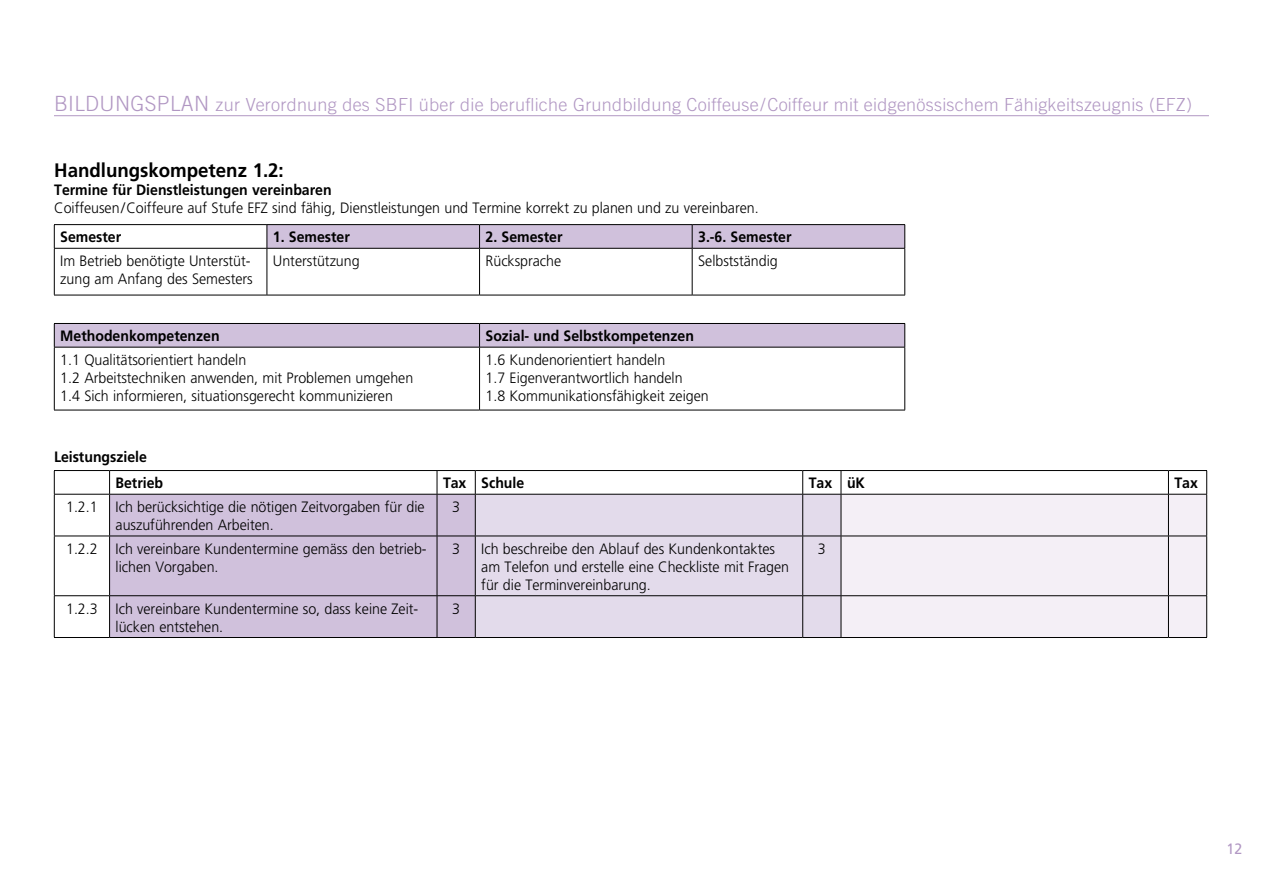
<style>
.page{position:relative;width:1263px;height:893px;background:#fff}
.page>*{position:absolute;margin:0;border:0;box-sizing:border-box;transform-origin:0 0}
.t1{font:700 19.5px "Frutiger";color:#000;scale:.96 1}
.t2{font:300 18px "Trade Gothic";letter-spacing:.015em;color:#b197c3}
.t3{font:300 15px/18px "Frutiger";color:#000;scale:.95 1}
.t4{font:700 15px "Frutiger";color:#000;scale:.94 1}
.t5{font:15px "Frutiger";color:#b197c3;scale:.94 1}
.s1{font-size:21px}
</style>
<div class="page">
<hr style="left:54px;top:115px;width:1155px;height:1px;background:#b197c3">
<svg style="left:54px;top:323px;width:851px;height:24px"></svg>
<hr style="left:54px;top:347px;width:425px;height:1px;background:#000">
<hr style="left:54px;top:347px;width:1px;height:63px;background:#000">
<hr style="left:479px;top:347px;width:426px;height:1px;background:#000">
<hr style="left:479px;top:347px;width:1px;height:63px;background:#000">
<hr style="left:904px;top:347px;width:1px;height:63px;background:#000">
<hr style="left:54px;top:410px;width:425px;height:1px;background:#000">
<hr style="left:479px;top:410px;width:426px;height:1px;background:#000">
<div style="left:110px;top:495px;width:365px;height:142px;background:#d0c1dc"></div>
<div style="left:476px;top:495px;width:365px;height:142px;background:#e3dbeb"></div>
<div style="left:842px;top:495px;width:364px;height:142px;background:#f4eff6"></div>
<hr style="left:54px;top:470px;width:56px;height:1px;background:#000">
<svg style="left:54px;top:471px;width:1px;height:23px"></svg>
<hr style="left:110px;top:470px;width:327px;height:1px;background:#000">
<svg style="left:109px;top:471px;width:1px;height:23px"></svg>
<hr style="left:437px;top:470px;width:38px;height:1px;background:#000">
<svg style="left:437px;top:471px;width:1px;height:23px"></svg>
<hr style="left:475px;top:470px;width:328px;height:1px;background:#000">
<svg style="left:475px;top:471px;width:1px;height:23px"></svg>
<hr style="left:803px;top:470px;width:38px;height:1px;background:#000">
<svg style="left:802px;top:471px;width:1px;height:23px"></svg>
<hr style="left:841px;top:470px;width:327px;height:1px;background:#000">
<svg style="left:841px;top:471px;width:1px;height:23px"></svg>
<hr style="left:1168px;top:470px;width:39px;height:1px;background:#000">
<svg style="left:1168px;top:471px;width:1px;height:23px"></svg>
<svg style="left:1206px;top:471px;width:1px;height:23px"></svg>
<hr style="left:54px;top:494px;width:56px;height:1px;background:#000">
<hr style="left:54px;top:494px;width:1px;height:42px;background:#000">
<hr style="left:110px;top:494px;width:327px;height:1px;background:#000">
<hr style="left:109px;top:494px;width:1px;height:42px;background:#000">
<hr style="left:437px;top:494px;width:38px;height:1px;background:#000">
<hr style="left:437px;top:494px;width:1px;height:42px;background:#000">
<hr style="left:54px;top:536px;width:56px;height:1px;background:#000">
<hr style="left:54px;top:536px;width:1px;height:59px;background:#000">
<hr style="left:110px;top:536px;width:327px;height:1px;background:#000">
<hr style="left:109px;top:536px;width:1px;height:59px;background:#000">
<hr style="left:437px;top:536px;width:38px;height:1px;background:#000">
<hr style="left:437px;top:536px;width:1px;height:59px;background:#000">
<hr style="left:54px;top:595px;width:56px;height:1px;background:#000">
<hr style="left:54px;top:596px;width:1px;height:41px;background:#000">
<hr style="left:110px;top:595px;width:327px;height:1px;background:#000">
<hr style="left:109px;top:596px;width:1px;height:41px;background:#000">
<hr style="left:437px;top:595px;width:38px;height:1px;background:#000">
<hr style="left:437px;top:596px;width:1px;height:41px;background:#000">
<hr style="left:54px;top:637px;width:56px;height:1px;background:#000">
<hr style="left:110px;top:637px;width:327px;height:1px;background:#000">
<hr style="left:437px;top:637px;width:38px;height:1px;background:#000">
<hr style="left:475px;top:494px;width:328px;height:1px;background:#000">
<hr style="left:475px;top:494px;width:1px;height:42px;background:#000">
<hr style="left:803px;top:494px;width:38px;height:1px;background:#000">
<hr style="left:802px;top:494px;width:1px;height:42px;background:#000">
<hr style="left:475px;top:536px;width:328px;height:1px;background:#000">
<hr style="left:475px;top:536px;width:1px;height:59px;background:#000">
<hr style="left:803px;top:536px;width:38px;height:1px;background:#000">
<hr style="left:802px;top:536px;width:1px;height:59px;background:#000">
<hr style="left:475px;top:595px;width:328px;height:1px;background:#000">
<hr style="left:475px;top:596px;width:1px;height:41px;background:#000">
<hr style="left:475px;top:637px;width:328px;height:1px;background:#000">
<hr style="left:803px;top:595px;width:38px;height:1px;background:#000">
<hr style="left:802px;top:596px;width:1px;height:41px;background:#000">
<hr style="left:803px;top:637px;width:38px;height:1px;background:#000">
<hr style="left:841px;top:494px;width:327px;height:1px;background:#000">
<hr style="left:841px;top:494px;width:1px;height:42px;background:#000">
<hr style="left:1168px;top:494px;width:39px;height:1px;background:#000">
<hr style="left:1168px;top:494px;width:1px;height:42px;background:#000">
<hr style="left:1206px;top:494px;width:1px;height:42px;background:#000">
<hr style="left:841px;top:536px;width:327px;height:1px;background:#000">
<hr style="left:841px;top:536px;width:1px;height:59px;background:#000">
<hr style="left:1168px;top:536px;width:39px;height:1px;background:#000">
<hr style="left:1168px;top:536px;width:1px;height:59px;background:#000">
<hr style="left:1206px;top:536px;width:1px;height:59px;background:#000">
<hr style="left:841px;top:595px;width:327px;height:1px;background:#000">
<hr style="left:841px;top:596px;width:1px;height:41px;background:#000">
<hr style="left:841px;top:637px;width:327px;height:1px;background:#000">
<hr style="left:1168px;top:595px;width:39px;height:1px;background:#000">
<hr style="left:1168px;top:596px;width:1px;height:41px;background:#000">
<hr style="left:1206px;top:596px;width:1px;height:41px;background:#000">
<hr style="left:1168px;top:637px;width:39px;height:1px;background:#000">
<hr style="left:54px;top:224px;width:213px;height:1px;background:#000">
<hr style="left:267px;top:224px;width:212px;height:1px;background:#000">
<hr style="left:479px;top:224px;width:213px;height:1px;background:#000">
<hr style="left:692px;top:224px;width:213px;height:1px;background:#000">
<svg style="left:54px;top:225px;width:851px;height:70px"></svg>
<hr style="left:54px;top:248px;width:213px;height:1px;background:#000">
<hr style="left:54px;top:249px;width:1px;height:46px;background:#000">
<hr style="left:267px;top:248px;width:212px;height:1px;background:#000">
<hr style="left:267px;top:249px;width:1px;height:46px;background:#000">
<hr style="left:479px;top:248px;width:213px;height:1px;background:#000">
<hr style="left:479px;top:249px;width:1px;height:46px;background:#000">
<hr style="left:692px;top:248px;width:213px;height:1px;background:#000">
<hr style="left:692px;top:249px;width:1px;height:46px;background:#000">
<hr style="left:904px;top:249px;width:1px;height:46px;background:#000">
<hr style="left:54px;top:295px;width:213px;height:1px;background:#000">
<hr style="left:267px;top:295px;width:212px;height:1px;background:#000">
<hr style="left:479px;top:295px;width:213px;height:1px;background:#000">
<hr style="left:692px;top:295px;width:213px;height:1px;background:#000">
<p class="t2" style="left:54px;top:94px;width:1140px"><span class="s1">Bildungsplan</span> zur Verordnung des SBFI über die berufliche Grundbildung Coiffeuse/Coiffeur mit eidgenössischem Fähigkeitszeugnis (EFZ)</p>
<h1 class="t1" style="left:54px;top:159px;width:241px">Handlungskompetenz 1.2:</h1>
<p class="t4" style="left:54px;top:181px;width:297px">Termine für Dienstleistungen vereinbaren</p>
<p class="t3" style="left:54px;top:199px;width:743px">Coiffeusen/Coiffeure auf Stufe EFZ sind fähig, Dienstleistungen und Termine korrekt zu planen und zu vereinbaren.</p>
<p class="t4" style="left:60px;top:228px;width:66px">Semester</p>
<p class="t4" style="left:273px;top:228px;width:83px">1. Semester</p>
<p class="t4" style="left:485px;top:228px;width:83px">2. Semester</p>
<p class="t4" style="left:698px;top:228px;width:101px">3.-6. Semester</p>
<p class="t3" style="left:60px;top:252px;width:204px">Im Betrieb benötigte Unterstüt&shy;zung am Anfang des Semesters</p>
<p class="t3" style="left:273px;top:252px;width:93px">Unterstützung</p>
<p class="t3" style="left:485px;top:252px;width:81px">Rücksprache</p>
<p class="t3" style="left:698px;top:252px;width:85px">Selbstständig</p>
<p class="t4" style="left:60px;top:327px;width:171px">Methodenkompetenzen</p>
<p class="t4" style="left:485px;top:327px;width:223px">Sozial- und Selbstkompetenzen</p>
<p class="t3" style="left:60px;top:351px;width:373px">1.1 Qualitätsorientiert handeln<br>1.2 Arbeitstechniken anwenden, mit Problemen umgehen<br>1.4 Sich informieren, situationsgerecht kommunizieren</p>
<p class="t3" style="left:485px;top:351px;width:236px">1.6 Kundenorientiert handeln<br>1.7 Eigenverantwortlich handeln<br>1.8 Kommunikationsfähigkeit zeigen</p>
<p class="t4" style="left:54px;top:448px;width:100px">Leistungsziele</p>
<p class="t4" style="left:116px;top:474px;width:52px">Betrieb</p>
<p class="t4" style="left:443px;top:474px;width:88px">Tax Schule</p>
<p class="t4" style="left:809px;top:474px;width:61px">Tax üK</p>
<p class="t4" style="left:1174px;top:474px;width:26px">Tax</p>
<p class="t3" style="left:116px;top:498px;width:327px;text-indent:-49px">1.2.1 Ich berücksichtige die nötigen Zeitvorgaben für die auszuführenden Arbeiten.</p>
<p class="t3" style="left:452px;top:498px;width:10px">3</p>
<p class="t3" style="left:116px;top:539px;width:329px;text-indent:-49px">1.2.2 Ich vereinbare Kundentermine gemäss den betrieb&shy;lichen Vorgaben.</p>
<p class="t3" style="left:452px;top:539px;width:10px">3</p>
<p class="t3" style="left:481px;top:539px;width:325px">Ich beschreibe den Ablauf des Kundenkontaktes am Telefon und erstelle eine Checkliste mit Fragen für die Terminvereinbarung.</p>
<p class="t3" style="left:818px;top:539px;width:10px">3</p>
<p class="t3" style="left:116px;top:599px;width:320px;text-indent:-49px">1.2.3 Ich vereinbare Kundentermine so, dass keine Zeit&shy;lücken entstehen.</p>
<p class="t3" style="left:452px;top:599px;width:10px">3</p>
<p class="t5" style="left:1226px;top:840px;width:18px">12</p>
</div>
